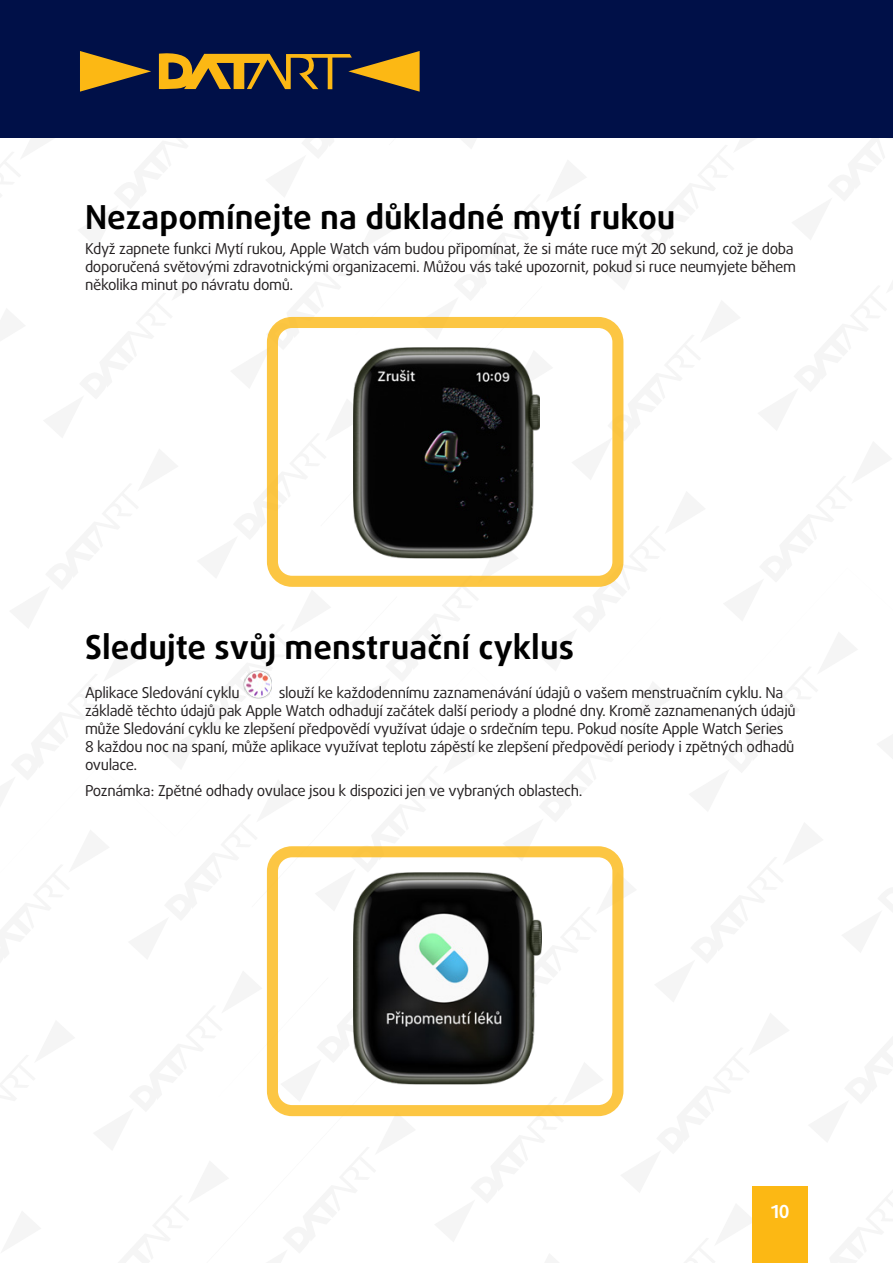
<style>
.page{position:relative;width:893px;height:1263px;background:#fff}
.page>*{position:absolute;margin:0;border:0;box-sizing:border-box;transform-origin:0 0}
.Heading_1{font:700 33px "Daxline Pro";color:#000}
.t1{font:700 18px "Daxline Pro";color:#fff}
.Heading_1-2{font:15px/18px "Daxline Pro";letter-spacing:-.025em;color:#231f20}
</style>
<div class="page">
<div style="left:753px;top:1186px;width:55px;height:77px;background:#fcb814"></div>
<div style="left:0;top:0;width:893px;height:138px;background:#001048"></div>
<svg style="left:80px;top:51px;width:71px;height:41px"></svg>
<svg style="left:159px;top:51px;width:261px;height:41px"></svg>
<div style="left:267px;top:317px;width:356px;height:270px;border:11px solid #fcb814;border-radius:20px"></div>
<div style="left:267px;top:846px;width:356px;height:270px;border:11px solid #fcb814;border-radius:20px"></div>
<img style="left:354px;top:872px;width:187px;height:212px">
<img style="left:244px;top:670px;width:28px;height:28px">
<img style="left:353px;top:347px;width:187px;height:211px">
<p class="Heading_1" style="left:85px;top:195px;width:592px">Nezapomínejte na důkladné mytí rukou</p>
<p class="Heading_1-2" style="left:85px;top:240px;width:712px">Když zapnete funkci Mytí rukou, Apple Watch vám budou připomínat, že si máte ruce mýt 20 sekund, což je doba doporučená světovými zdravotnickými organizacemi. Můžou vás také upozornit, pokud si ruce neumyjete během několika minut po návratu domů.</p>
<p class="Heading_1" style="left:85px;top:625px;width:490px">Sledujte svůj menstruační cyklus</p>
<p class="Heading_1-2" style="left:85px;top:684px;width:156px">Aplikace Sledování cyklu</p>
<p class="Heading_1-2" style="left:85px;top:684px;width:712px;text-indent:194px">slouží ke každodennímu zaznamenávání údajů o vašem menstruačním cyklu. Na základě těchto údajů pak Apple Watch odhadují začátek další periody a plodné dny. Kromě zaznamenaných údajů může Sledování cyklu ke zlepšení předpovědí využívat údaje o srdečním tepu. Pokud nosíte Apple Watch Series 8 každou noc na spaní, může aplikace využívat teplotu zápěstí ke zlepšení předpovědí periody i zpětných odhadů ovulace.</p>
<p class="Heading_1-2" style="left:85px;top:782px;width:499px">Poznámka: Zpětné odhady ovulace jsou k dispozici jen ve vybraných oblastech.</p>
<p class="t1" style="left:771px;top:1200px;width:20px">10</p>
</div>
